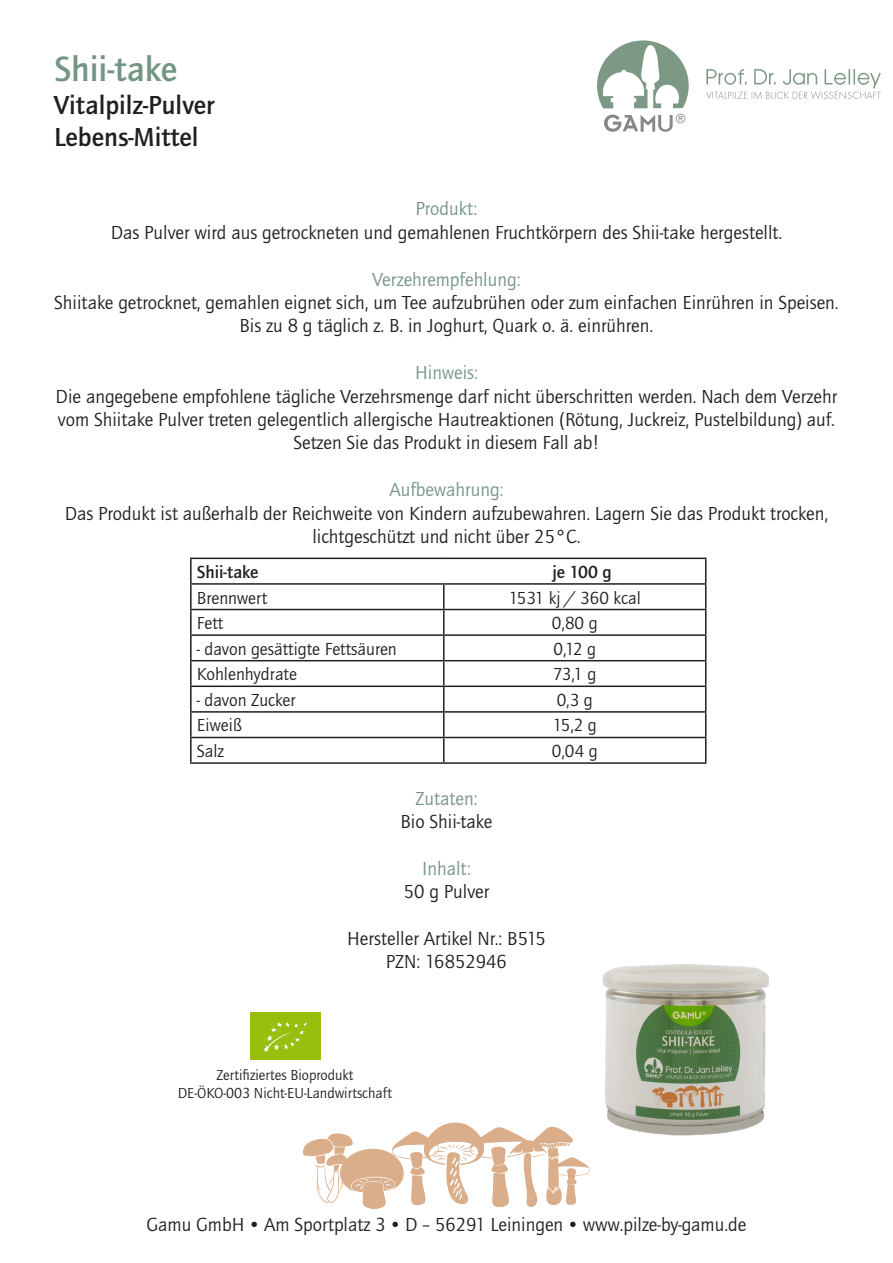
<style>
.page{position:relative;width:893px;height:1263px;background:#fff}
.page>*{position:absolute;margin:0;border:0;box-sizing:border-box;transform-origin:0 0}
.t1{font:500 36px "Quay Sans ITC Pro";color:#749583}
.t2{font:500 27px "Quay Sans ITC Pro";color:#231f20}
.t3{font:19.5px/23.4px "Quay Sans ITC Pro";color:#231f20;text-align:center}
.t4{font:19.5px "Quay Sans ITC Pro";color:#749583}
.t5{font:18px "Quay Sans ITC Pro";color:#231f20}
.t6{font:500 18px "Quay Sans ITC Pro";color:#231f20}
.t7{font:15px "Quay Sans ITC Pro";color:#231f20}
</style>
<div class="page">
<img style="left:602px;top:964px;width:167px;height:172px">
<svg style="left:303px;top:1123px;width:287px;height:86px"></svg>
<svg style="left:597px;top:40px;width:92px;height:68px"></svg>
<svg style="left:604px;top:114px;width:81px;height:18px"></svg>
<svg style="left:706px;top:69px;width:175px;height:30px"></svg>
<hr style="left:190px;top:558px;width:254px;height:1px;background:#231f20">
<hr style="left:190px;top:559px;width:2px;height:24px;background:#231f20">
<hr style="left:444px;top:558px;width:262px;height:1px;background:#231f20">
<hr style="left:190px;top:583px;width:254px;height:2px;background:#231f20">
<hr style="left:190px;top:585px;width:2px;height:24px;background:#231f20">
<hr style="left:444px;top:583px;width:262px;height:2px;background:#231f20">
<hr style="left:443px;top:585px;width:2px;height:24px;background:#231f20">
<hr style="left:190px;top:609px;width:254px;height:1px;background:#231f20">
<hr style="left:190px;top:610px;width:2px;height:24px;background:#231f20">
<hr style="left:444px;top:609px;width:262px;height:1px;background:#231f20">
<hr style="left:443px;top:610px;width:2px;height:24px;background:#231f20">
<hr style="left:190px;top:634px;width:254px;height:2px;background:#231f20">
<hr style="left:190px;top:636px;width:2px;height:24px;background:#231f20">
<hr style="left:444px;top:634px;width:262px;height:2px;background:#231f20">
<hr style="left:443px;top:636px;width:2px;height:24px;background:#231f20">
<hr style="left:190px;top:660px;width:254px;height:1px;background:#231f20">
<hr style="left:190px;top:661px;width:2px;height:24px;background:#231f20">
<hr style="left:444px;top:660px;width:262px;height:1px;background:#231f20">
<hr style="left:443px;top:661px;width:2px;height:24px;background:#231f20">
<hr style="left:190px;top:685px;width:254px;height:2px;background:#231f20">
<hr style="left:190px;top:687px;width:2px;height:24px;background:#231f20">
<hr style="left:444px;top:685px;width:262px;height:2px;background:#231f20">
<hr style="left:443px;top:687px;width:2px;height:24px;background:#231f20">
<hr style="left:190px;top:711px;width:254px;height:2px;background:#231f20">
<hr style="left:190px;top:713px;width:2px;height:24px;background:#231f20">
<hr style="left:444px;top:711px;width:262px;height:2px;background:#231f20">
<hr style="left:443px;top:713px;width:2px;height:24px;background:#231f20">
<hr style="left:190px;top:737px;width:254px;height:1px;background:#231f20">
<hr style="left:190px;top:738px;width:2px;height:24px;background:#231f20">
<hr style="left:444px;top:737px;width:262px;height:1px;background:#231f20">
<hr style="left:443px;top:738px;width:2px;height:24px;background:#231f20">
<svg style="left:705px;top:559px;width:1px;height:203px"></svg>
<hr style="left:190px;top:762px;width:254px;height:2px;background:#231f20">
<hr style="left:444px;top:762px;width:262px;height:2px;background:#231f20">
<div style="left:251px;top:1012px;width:70px;height:47px;background:#97bf0d"></div>
<svg style="left:263px;top:1022px;width:44px;height:31px"></svg>
<p class="t1" style="left:54px;top:47px;width:125px">Shii-take</p>
<p class="t2" style="left:54px;top:88px;width:162px">Vitalpilz-Pulver</p>
<p class="t2" style="left:54px;top:121px;width:146px">Lebens-Mittel</p>
<p class="t4" style="left:416px;top:197px;width:63px">Produkt:</p>
<p class="t3" style="left:111px;top:221px;width:673px">Das Pulver wird aus getrockneten und gemahlenen Fruchtkörpern des Shii-take hergestellt.</p>
<p class="t4" style="left:372px;top:268px;width:150px">Verzehrempfehlung:</p>
<p class="t3" style="left:54px;top:291px;width:786px">Shiitake getrocknet, gemahlen eignet sich, um Tee aufzubrühen oder zum einfachen Einrühren in Speisen.<br>Bis zu 8 g täglich z. B. in Joghurt, Quark o. ä. einrühren.</p>
<p class="t4" style="left:415px;top:361px;width:64px">Hinweis:</p>
<p class="t3" style="left:56px;top:384px;width:783px">Die angegebene empfohlene tägliche Verzehrsmenge darf nicht überschritten werden. Nach dem Verzehr vom Shiitake Pulver treten gelegentlich allergische Hautreaktionen (Rötung, Juckreiz, Pustelbildung) auf.<br>Setzen Sie das Produkt in diesem Fall ab!</p>
<p class="t4" style="left:389px;top:478px;width:116px">Aufbewahrung:</p>
<p class="t3" style="left:65px;top:501px;width:765px">Das Produkt ist außerhalb der Reichweite von Kindern aufzubewahren. Lagern Sie das Produkt trocken, lichtgeschützt und nicht über 25°C.</p>
<p class="t6" style="left:197px;top:561px;width:63px">Shii-take</p>
<p class="t6" style="left:552px;top:561px;width:61px">je 100 g</p>
<p class="t5" style="left:197px;top:587px;width:72px">Brennwert</p>
<p class="t5" style="left:509px;top:587px;width:134px">1531 kj / 360 kcal</p>
<p class="t5" style="left:197px;top:612px;width:28px">Fett</p>
<p class="t5" style="left:552px;top:612px;width:47px">0,80 g</p>
<p class="t5" style="left:197px;top:638px;width:202px">- davon gesättigte Fettsäuren</p>
<p class="t5" style="left:553px;top:638px;width:44px">0,12 g</p>
<p class="t5" style="left:197px;top:664px;width:102px">Kohlenhydrate</p>
<p class="t5" style="left:553px;top:664px;width:45px">73,1 g</p>
<p class="t5" style="left:197px;top:689px;width:100px">- davon Zucker</p>
<p class="t5" style="left:557px;top:689px;width:38px">0,3 g</p>
<p class="t5" style="left:197px;top:715px;width:46px">Eiweiß</p>
<p class="t5" style="left:553px;top:715px;width:46px">15,2 g</p>
<p class="t5" style="left:197px;top:740px;width:29px">Salz</p>
<p class="t5" style="left:552px;top:740px;width:47px">0,04 g</p>
<p class="t4" style="left:415px;top:787px;width:64px">Zutaten:</p>
<p class="t3" style="left:401px;top:810px;width:93px">Bio Shii-take</p>
<p class="t4" style="left:422px;top:857px;width:50px">Inhalt:</p>
<p class="t3" style="left:404px;top:880px;width:87px">50 g Pulver</p>
<p class="t3" style="left:347px;top:927px;width:200px">Hersteller Artikel Nr.: B515</p>
<p class="t3" style="left:386px;top:950px;width:123px">PZN: 16852946</p>
<p class="t7" style="left:216px;top:1066px;width:139px">Zertifiziertes Bioprodukt</p>
<p class="t7" style="left:178px;top:1084px;width:216px">DE-ÖKO-003 Nicht-EU-Landwirtschaft</p>
<p class="t3" style="left:147px;top:1213px;width:601px">Gamu GmbH • Am Sportplatz 3 • D – 56291 Leiningen • www.pilze-by-gamu.de</p>
</div>
